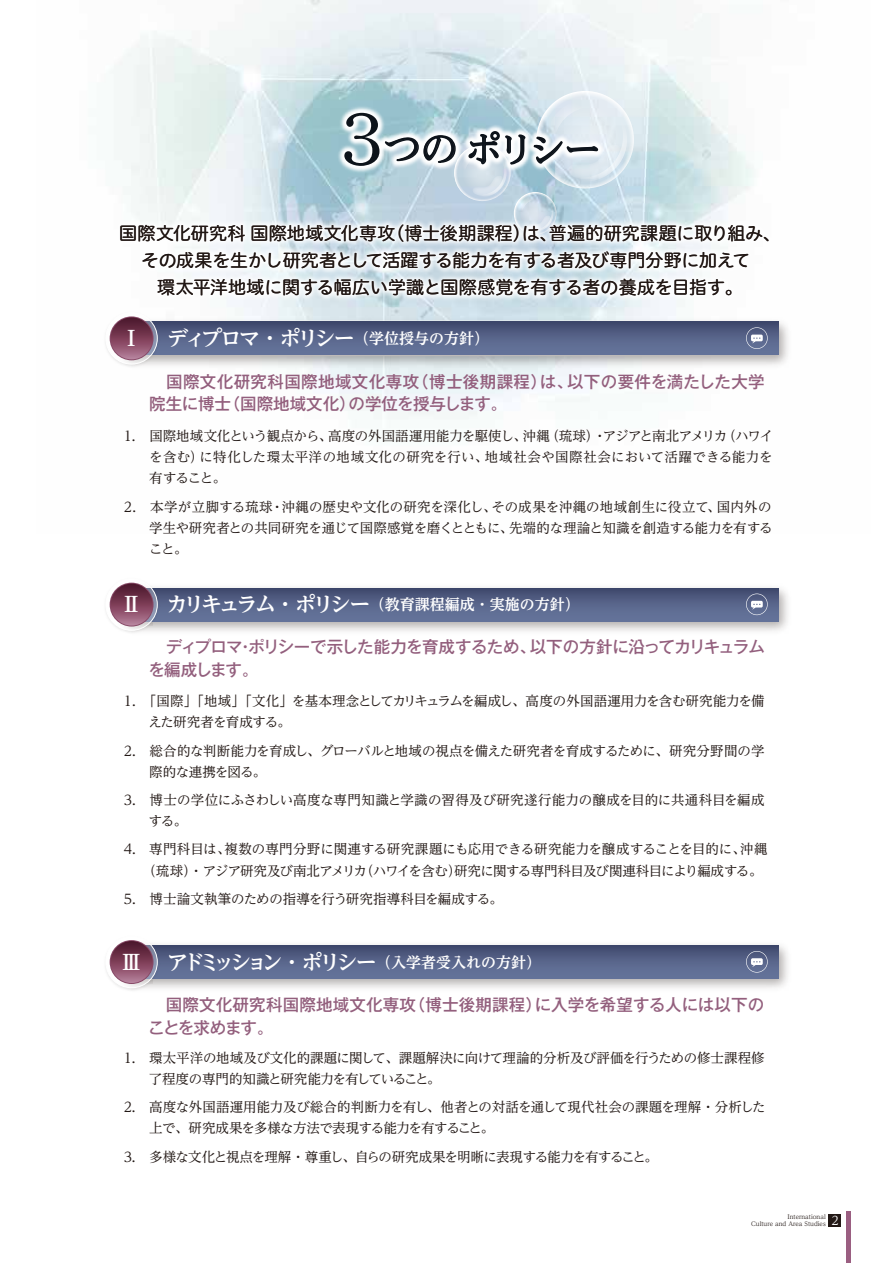
<style>
.page{position:relative;width:893px;height:1263px;background:#fff}
.page>*{position:absolute;margin:0;border:0;box-sizing:border-box;transform-origin:0 0}
.t1{font:37.95px "Toppan Bunkyu Mincho Pr 6 N";color:#0d131a}
.t2{font:700 21px "UD Reimin Pro";letter-spacing:-.22em;color:#fff}
.t3{font:700 21px "UD Reimin Pro";letter-spacing:-.14em;color:#fff}
.t4{font:18px/27px "Hiragino UD Sans R Std N W4";letter-spacing:-.005em;color:#221815;text-align:center}
.t5{font:500 16.5px/22.5px "Gothic MB101 Pro";letter-spacing:.025em;color:#935f7d}
.t6{font:500 16.5px/22.5px "Gothic MB101 Pro";color:#935f7d}
.t7{font:500 16.5px/22.5px "Gothic MB101 Pro";letter-spacing:-.04em;color:#935f7d}
.t8{font:700 15px "UD Reimin Pro";color:#fff}
.t9{font:13.5px/21px "UD Reimin Pro";letter-spacing:-.015em;color:#221815}
.t10{font:13.5px/21px "UD Reimin Pro";letter-spacing:-.035em;color:#221815}
.t11{font:13.5px/21px "UD Reimin Pro";letter-spacing:.005em;color:#221815}
.t12{font:13.5px "UD Reimin Pro";letter-spacing:-.055em;color:#221815}
.t13{font:12px "UD Reimin Pro";color:#fff}
.t14{font:6px/7.5px "UD Reimin Pro";color:#221815;text-align:right}
.s1{font-family:"Futo Min A101 Pro";font-weight:700;font-size:70.5px}
.s2{font-family:"Futo Min A101 Pro";font-weight:700}
.s3{font-size:15px}
.s4{font-size:21px}
</style>
<div class="page">
<div style="left:829px;top:1214px;width:12px;height:12px;background:#221815"></div>
<img style="left:286px;top:55px;width:370px;height:113px">
<svg style="left:384px;top:18px;width:243px;height:150px;background:#d1dfe5"></svg>
<div style="left:846px;top:1212px;width:5px;height:51px;background:#9a5e81"></div>
<img style="left:88px;top:168px;width:675px;height:145px">
<img style="left:161px;top:313px;width:630px;height:59px">
<svg style="left:161px;top:322px;width:617px;height:33px;background:#556287"></svg>
<img style="left:103px;top:310px;width:58px;height:58px">
<svg style="left:106px;top:313px;width:51px;height:51px"></svg>
<svg style="left:110px;top:316px;width:44px;height:44px"></svg>
<div style="left:111px;top:317px;width:42px;height:42px;background:linear-gradient(to bottom,#490f25,#b07490);border-radius:21px"></div>
<div style="left:106px;top:312px;width:52px;height:52px;border:1px solid #fff;border-radius:50%"></div>
<svg style="left:746px;top:327px;width:22px;height:22px"></svg>
<img style="left:161px;top:587px;width:627px;height:44px">
<svg style="left:161px;top:588px;width:617px;height:33px;background:#556287"></svg>
<img style="left:106px;top:586px;width:55px;height:47px">
<svg style="left:106px;top:579px;width:51px;height:51px"></svg>
<svg style="left:110px;top:583px;width:44px;height:43px"></svg>
<div style="left:111px;top:584px;width:42px;height:41px;background:linear-gradient(to bottom,#490f25,#b37692);border-radius:21px"></div>
<div style="left:106px;top:579px;width:52px;height:51px;border:1px solid #fff;border-radius:50%"></div>
<svg style="left:746px;top:593px;width:22px;height:22px"></svg>
<img style="left:161px;top:944px;width:627px;height:44px">
<svg style="left:161px;top:945px;width:617px;height:33px;background:#546187"></svg>
<img style="left:106px;top:944px;width:55px;height:47px">
<svg style="left:106px;top:936px;width:51px;height:52px"></svg>
<svg style="left:110px;top:940px;width:44px;height:44px"></svg>
<div style="left:111px;top:941px;width:42px;height:42px;background:linear-gradient(to bottom,#490f25,#b17591);border-radius:21px"></div>
<div style="left:106px;top:936px;width:52px;height:52px;border:1px solid #fff;border-radius:50%"></div>
<svg style="left:746px;top:951px;width:22px;height:21px"></svg>
<h1 class="t1" style="left:327px;top:114px;width:276px"><span class="s1">３</span><span class="s2">つの</span>ポリシー</h1>
<h3 class="t4" style="left:119px;top:219px;width:663px">国際文化研究科 国際地域文化専攻（博士後期課程）は、普遍的研究課題に取り組み、その成果を生かし研究者として活躍する能力を有する者及び専門分野に加えて<br>環太平洋地域に関する幅広い学識と国際感覚を有する者の養成を目指す。</h3>
<h2 class="t3" style="left:121px;top:321px;width:370px">Ⅰ ディプロマ・ポリシー<span class="s3">（学位授与の方針）</span></h2>
<p class="t5" style="left:149px;top:368px;width:617px">　国際文化研究科国際地域文化専攻（博士後期課程）は、以下の要件を満たした大学院生に博士（国際地域文化）の学位を授与します。</p>
<p class="t9" style="left:149px;top:425px;width:625px;text-align:justify;text-indent:-26px">1. 国際地域文化という観点から、高度の外国語運用能力を駆使し、沖縄（琉球）・アジアと南北アメリカ（ハワイを含む）に特化した環太平洋の地域文化の研究を行い、地域社会や国際社会において活躍できる能力を有すること。</p>
<p class="t9" style="left:149px;top:495px;width:625px;text-align:justify;text-indent:-26px">2.　本学が立脚する琉球・沖縄の歴史や文化の研究を深化し、その成果を沖縄の地域創生に役立て、国内外の学生や研究者との共同研究を通じて国際感覚を磨くとともに、先端的な理論と知識を創造する能力を有すること。</p>
<p class="t8" style="left:121px;top:592px;width:460px"><span class="s4">Ⅱ カリキュラム・ポリシー</span>（教育課程編成・実施の方針）</p>
<p class="t7" style="left:148px;top:634px;width:618px;text-indent:17px">ディプロマ・ポリシーで示した能力を育成するため、以下の方針に沿ってカリキュラムを編成します。</p>
<p class="t9" style="left:148px;top:690px;width:618px;text-indent:-25px">1. 「国際」「地域」「文化」を基本理念としてカリキュラムを編成し、高度の外国語運用力を含む研究能力を備えた研究者を育成する。</p>
<p class="t10" style="left:149px;top:740px;width:617px;text-indent:-26px">2.　総合的な判断能力を育成し、グローバルと地域の視点を備えた研究者を育成するために、研究分野間の学際的な連携を図る。</p>
<p class="t11" style="left:149px;top:789px;width:617px;text-indent:-25px">3.　博士の学位にふさわしい高度な専門知識と学識の習得及び研究遂行能力の醸成を目的に共通科目を編成する。</p>
<p class="t9" style="left:142px;top:837px;width:626px;line-height:22.5px;text-indent:-19px">4.　専門科目は、複数の専門分野に関連する研究課題にも応用できる研究能力を醸成することを目的に、沖縄（琉球）・アジア研究及び南北アメリカ（ハワイを含む）研究に関する専門科目及び関連科目により編成する。</p>
<p class="t9" style="left:124px;top:888px;width:381px">5.　博士論文執筆のための指導を行う研究指導科目を編成する。</p>
<h2 class="t2" style="left:121px;top:945px;width:422px">Ⅲ アドミッション・ポリシー<span class="s3">（入学者受入れの方針）</span></h2>
<p class="t6" style="left:148px;top:991px;width:617px">　国際文化研究科国際地域文化専攻（博士後期課程）に入学を希望する人には以下のことを求めます。</p>
<p class="t9" style="left:149px;top:1046px;width:617px;text-indent:-25px">1.　環太平洋の地域及び文化的課題に関して、課題解決に向けて理論的分析及び評価を行うための修士課程修了程度の専門的知識と研究能力を有していること。</p>
<p class="t9" style="left:149px;top:1096px;width:618px;text-indent:-26px">2.　高度な外国語運用能力及び総合的判断力を有し、他者との対話を通して現代社会の課題を理解・分析した上で、研究成果を多様な方法で表現する能力を有すること。</p>
<p class="t12" style="left:124px;top:1145px;width:536px">3.　多様な文化と視点を理解・尊重し、自らの研究成果を明晰に表現する能力を有すること。</p>
<p class="t14" style="left:751px;top:1212px;width:76px">International<br>Culture and Area Studies</p>
<p class="t13" style="left:831px;top:1211px;width:9px">2</p>
</div>
